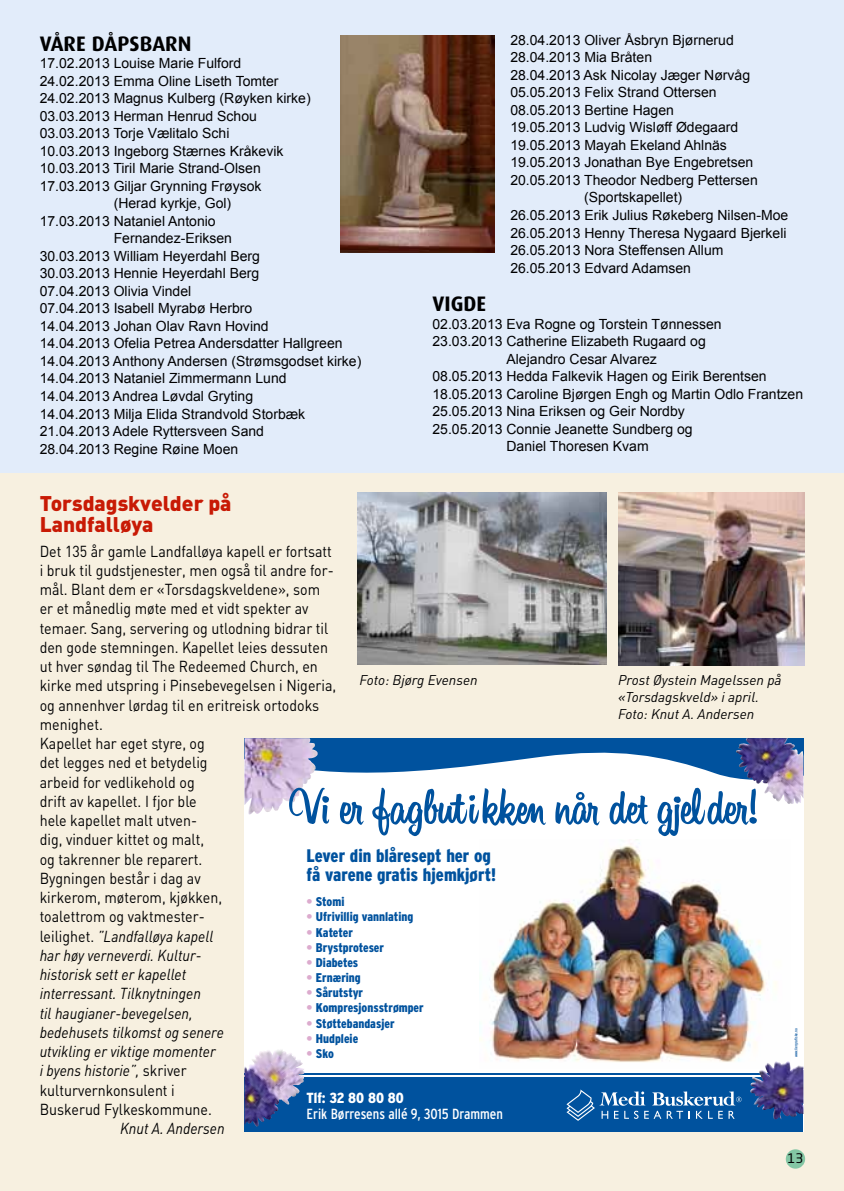
<style>
.page{position:relative;width:844px;height:1191px;background:#fff}
.page>*{position:absolute;margin:0;border:0;box-sizing:border-box;transform-origin:0 0}
.t1{font:700 50.05px "Sonora Pro OT";color:#00529e}
.t2{font:900 21px/21px "DIN";color:#c81a05}
.t3{font:700 21px "Dax";color:#000001}
.t4{font:900 condensed 18.2px/19.2px "Interstate";color:#00529e}
.t5{font:15.75px/19.2px "DIN";color:#000001;scale:.9 1}
.t6{font:italic 15.75px "DIN";color:#000001;scale:.9 1}
.t7{font:condensed 14.7px "Interstate";color:#fff}
.t8{font:900 condensed 14.7px "Interstate";color:#fff}
.t9{font:14px "Arial";color:#000001}
.t10{font:italic 14px/16.8px "DIN";color:#000001}
.t11{font:13.12px "Neo Sans Std";color:#000001}
.t12{font:900 condensed 12.6px "Interstate";color:#00529e}
.t13{font:condensed 4.02px "Interstate";color:#00529e}
.s1{font-style:italic}
.s2{color:#dcabce}
</style>
<div class="page">
<div style="left:0;top:472px;width:843px;height:719px;background:#f7f0e0"></div>
<div style="left:0;top:0;width:843px;height:472px;background:#e2ecfa"></div>
<div style="left:785px;top:1149px;width:19px;height:19px;background:#83c6a4;border-radius:50%"></div>
<div style="left:244px;top:738px;width:560px;height:393px;background:#fff"></div>
<hr style="left:244px;top:1073px;width:559px;height:2px;background:#00529e">
<svg style="left:317px;top:738px;width:486px;height:53px"></svg>
<img style="left:735px;top:738px;width:50px;height:63px">
<img style="left:479px;top:839px;width:311px;height:229px">
<img style="left:244px;top:738px;width:73px;height:76px">
<div style="left:244px;top:1077px;width:559px;height:54px;background:#00529e"></div>
<svg style="left:566px;top:1089px;width:175px;height:31px"></svg>
<img style="left:750px;top:1061px;width:36px;height:43px">
<img style="left:244px;top:1050px;width:40px;height:76px">
<img style="left:340px;top:36px;width:154px;height:217px">
<img style="left:358px;top:492px;width:248px;height:172px">
<img style="left:618px;top:492px;width:186px;height:173px">
<h2 class="t3" style="left:40px;top:32px;width:153px">VÅRE DÅPSBARN</h2>
<p class="t9" style="left:40px;top:54px;width:203px">17.02.2013 Louise Marie Fulford</p>
<p class="t9" style="left:40px;top:72px;width:240px">24.02.2013 Emma Oline Liseth Tomter</p>
<p class="t9" style="left:40px;top:89px;width:272px">24.02.2013 Magnus Kulberg (Røyken kirke)</p>
<p class="t9" style="left:40px;top:107px;width:219px">03.03.2013 Herman Henrud Schou</p>
<p class="t9" style="left:40px;top:124px;width:191px">03.03.2013 Torje Vælitalo Schi</p>
<p class="t9" style="left:40px;top:142px;width:245px">10.03.2013 Ingeborg Stærnes Kråkevik</p>
<p class="t9" style="left:40px;top:159px;width:222px">10.03.2013 Tiril Marie Strand-Olsen</p>
<p class="t9" style="left:40px;top:177px;width:223px">17.03.2013 Giljar Grynning Frøysok</p>
<p class="t9" style="left:114px;top:194px;width:119px">(Herad kyrkje, Gol)</p>
<p class="t9" style="left:40px;top:212px;width:177px">17.03.2013 Nataniel Antonio</p>
<p class="t9" style="left:114px;top:229px;width:120px">Fernandez-Eriksen</p>
<p class="t9" style="left:40px;top:247px;width:222px">30.03.2013 William Heyerdahl Berg</p>
<p class="t9" style="left:40px;top:264px;width:221px">30.03.2013 Hennie Heyerdahl Berg</p>
<p class="t9" style="left:40px;top:282px;width:153px">07.04.2013 Olivia Vindel</p>
<p class="t9" style="left:40px;top:299px;width:214px">07.04.2013 Isabell Myrabø Herbro</p>
<p class="t9" style="left:40px;top:317px;width:230px">14.04.2013 Johan Olav Ravn Hovind</p>
<p class="t9" style="left:40px;top:334px;width:304px">14.04.2013 Ofelia Petrea Andersdatter Hallgreen</p>
<p class="t9" style="left:40px;top:352px;width:323px">14.04.2013 Anthony Andersen (Strømsgodset kirke)</p>
<p class="t9" style="left:40px;top:369px;width:248px">14.04.2013 Nataniel Zimmermann Lund</p>
<p class="t9" style="left:40px;top:387px;width:215px">14.04.2013 Andrea Løvdal Gryting</p>
<p class="t9" style="left:40px;top:404px;width:267px">14.04.2013 Milja Elida Strandvold Storbæk</p>
<p class="t9" style="left:40px;top:422px;width:226px">21.04.2013 Adele Ryttersveen Sand</p>
<p class="t9" style="left:40px;top:439px;width:200px">28.04.2013 Regine Røine Moen</p>
<p class="t9" style="left:510px;top:31px;width:225px">28.04.2013 Oliver Åsbryn Bjørnerud</p>
<p class="t9" style="left:510px;top:48px;width:143px">28.04.2013 Mia Bråten</p>
<p class="t9" style="left:510px;top:66px;width:241px">28.04.2013 Ask Nicolay Jæger Nørvåg</p>
<p class="t9" style="left:510px;top:83px;width:208px">05.05.2013 Felix Strand Ottersen</p>
<p class="t9" style="left:510px;top:101px;width:165px">08.05.2013 Bertine Hagen</p>
<p class="t9" style="left:510px;top:118px;width:229px">19.05.2013 Ludvig Wisløff Ødegaard</p>
<p class="t9" style="left:510px;top:136px;width:218px">19.05.2013 Mayah Ekeland Ahlnäs</p>
<p class="t9" style="left:510px;top:153px;width:244px">19.05.2013 Jonathan Bye Engebretsen</p>
<p class="t9" style="left:510px;top:171px;width:249px">20.05.2013 Theodor Nedberg Pettersen</p>
<p class="t9" style="left:584px;top:188px;width:100px">(Sportskapellet)</p>
<p class="t9" style="left:510px;top:206px;width:279px">26.05.2013 Erik Julius Røkeberg Nilsen-Moe</p>
<p class="t9" style="left:510px;top:223px;width:277px">26.05.2013 Henny Theresa Nygaard Bjerkeli</p>
<p class="t9" style="left:510px;top:241px;width:214px">26.05.2013 Nora Steffensen Allum</p>
<p class="t9" style="left:510px;top:258px;width:182px">26.05.2013 Edvard Adamsen</p>
<h2 class="t3" style="left:432px;top:292px;width:31px">Vigde</h2>
<p class="t9" style="left:432px;top:314px;width:291px">02.03.2013 Eva Rogne og Torstein Tønnessen</p>
<p class="t9" style="left:432px;top:332px;width:275px">23.03.2013 Catherine Elizabeth Rugaard og</p>
<p class="t9" style="left:506px;top:349px;width:152px">Alejandro Cesar Alvarez</p>
<p class="t9" style="left:432px;top:367px;width:335px">08.05.2013 Hedda Falkevik Hagen og Eirik Berentsen</p>
<p class="t9" style="left:432px;top:384px;width:372px">18.05.2013 Caroline Bjørgen Engh og Martin Odlo Frantzen</p>
<p class="t9" style="left:432px;top:402px;width:254px">25.05.2013 Nina Eriksen og Geir Nordby</p>
<p class="t9" style="left:432px;top:419px;width:261px">25.05.2013 Connie Jeanette Sundberg og</p>
<p class="t9" style="left:506px;top:437px;width:144px">Daniel Thoresen Kvam</p>
<h2 class="t2" style="left:40px;top:492px;width:193px">Torsdagskvelder på<br>Landfalløya</h2>
<p class="t5" style="left:40px;top:541px;width:331px">Det 135 år gamle Landfalløya kapell er fortsatt i bruk til gudstjenester, men også til andre for&shy;mål. Blant dem er «Torsdagskveldene», som er et månedlig møte med et vidt spekter av temaer. Sang, servering og utlodning bidrar til den gode stemningen. Kapellet leies dessuten ut hver søndag til The -Redeemed Church, en kirke med utspring i Pinsebevegelsen i Nigeria, og annenhver lørdag til en eritreisk ortodoks menighet.<br>Kapellet har eget styre, og<br>det legges ned et betydelig<br>arbeid for vedlikehold og<br>drift av kapellet. I fjor ble<br>hele kapellet malt utven-<br>dig, vinduer kittet og malt,<br>og takrenner ble reparert.<br>Bygningen består i dag av<br>kirkerom, møterom, kjøkken,<br>toalettrom og vaktmester-<br>leilighet. <span class="s1">”Landfalløya kapell<br>har høy verneverdi. Kultur-<br>historisk sett er kapellet<br>interressant. Tilknytningen<br>til haugianer-bevegelsen,<br>bedehusets tilkomst og senere<br>utvikling er viktige momenter<br>i byens historie”,</span> skriver<br>kulturvernkonsulent i<br>Buskerud Fylkeskommune.</p>
<p class="t6" style="left:120px;top:1118px;width:118px">Knut A. Andersen</p>
<p class="t10" style="left:618px;top:671px;width:165px">Prost Øystein Magelssen på «Torsdagskveld» i april.<br>Foto: Knut A. Andersen</p>
<p class="t10" style="left:359px;top:671px;width:119px">Foto: Bjørg Evensen</p>
<h1 class="t1" style="left:288px;top:776px;width:472px">Vi er fagbutikken når det gjelder!</h1>
<h3 class="t4" style="left:306px;top:846px;width:191px">Lever din blåresept her og få varene gratis hjemkjørt!</h3>
<p class="t12" style="left:306px;top:895px;width:39px"><span class="s2">•</span> Stomi</p>
<p class="t12" style="left:306px;top:910px;width:108px"><span class="s2">•</span> Ufrivillig vannlating</p>
<p class="t12" style="left:306px;top:925px;width:48px"><span class="s2">•</span> Kateter</p>
<p class="t12" style="left:306px;top:940px;width:79px"><span class="s2">•</span> Brystproteser</p>
<p class="t12" style="left:306px;top:955px;width:53px"><span class="s2">•</span> Diabetes</p>
<p class="t12" style="left:306px;top:970px;width:56px"><span class="s2">•</span> Ernæring</p>
<p class="t12" style="left:306px;top:985px;width:58px"><span class="s2">•</span> Sårutstyr</p>
<p class="t12" style="left:306px;top:1001px;width:119px"><span class="s2">•</span> Kompresjonsstrømper</p>
<p class="t12" style="left:306px;top:1016px;width:89px"><span class="s2">•</span> Støttebandasjer</p>
<p class="t12" style="left:306px;top:1031px;width:53px"><span class="s2">•</span> Hudpleie</p>
<p class="t12" style="left:306px;top:1046px;width:29px"><span class="s2">•</span> Sko</p>
<p class="t8" style="left:306px;top:1089px;width:99px">Tlf: 32 80 80 80</p>
<p class="t7" style="left:306px;top:1105px;width:198px">Erik Børresens allé 9, 3015 Drammen</p>
<p class="t13" style="left:793px;top:1057px;width:30px;rotate:-90deg">www.liergrafiske.no</p>
<p class="t11" style="left:787px;top:1150px;width:17px">13</p>
</div>
